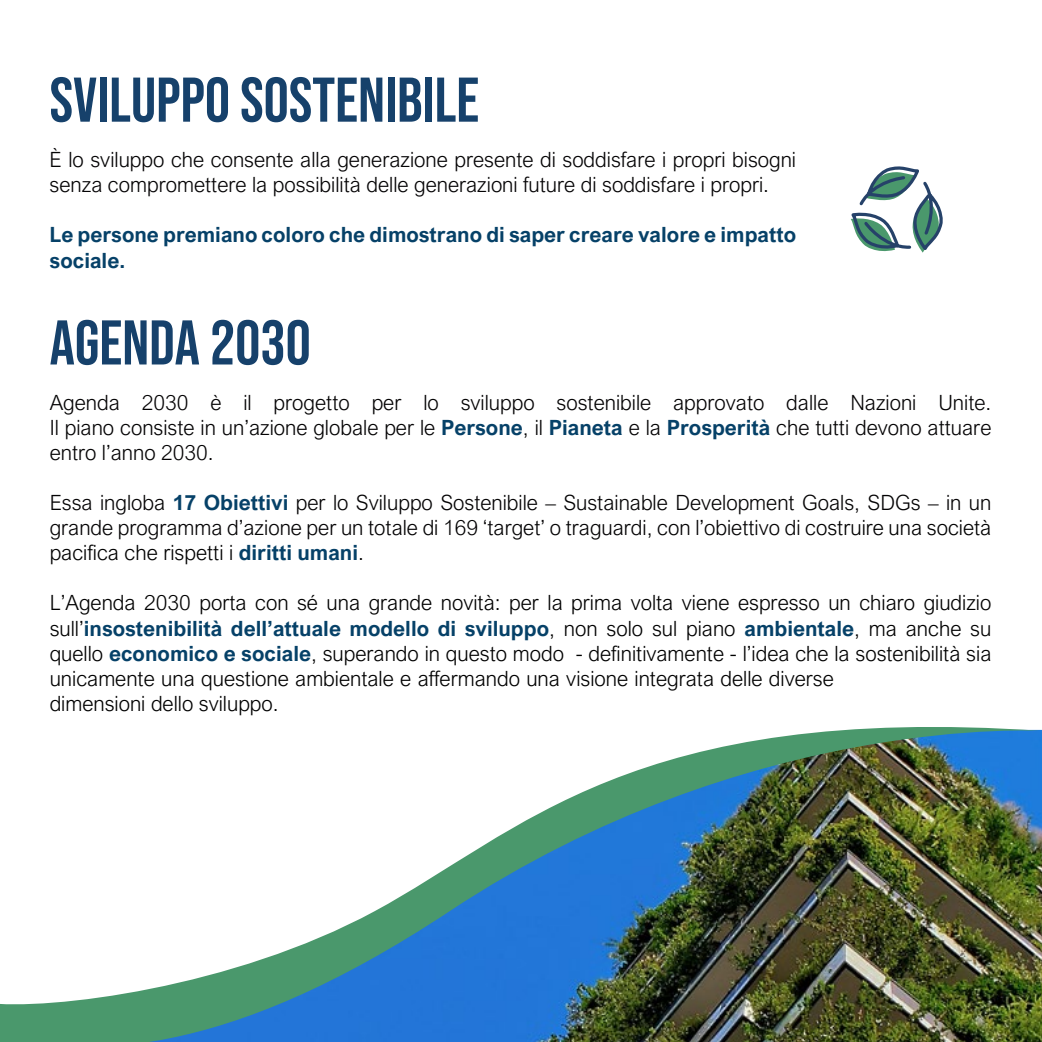
<style>
.page{position:relative;width:1042px;height:1042px;background:#fff}
.page>*{position:absolute;margin:0;border:0;box-sizing:border-box;transform-origin:0 0}
.t1{font:63px "Bebas Neue";color:#16416b}
.t2{font:300 21px/25.2px "Arial Nova";color:#040304;text-align:justify}
.t3{font:300 21px/25.2px "Arial Nova";color:#000}
.t4{font:700 21px/25.2px "Arial Nova";color:#064168}
.s1{font-weight:700;color:#064168}
.s2{color:#000}
</style>
<div class="page">
<svg style="left:851px;top:166px;width:92px;height:87px"></svg>
<img style="left:0;top:727px;width:1042px;height:315px">
<h1 class="t1" style="left:50px;top:64px;width:431px">SVILUPPO SOSTENIBILE</h1>
<p class="t2" style="left:50px;top:147px;width:748px">È lo sviluppo che consente alla generazione presente di soddisfare i propri bisogni senza compromettere la possibilità delle generazioni future di soddisfare i propri.</p>
<p class="t4" style="left:50px;top:222px;width:748px">Le persone premiano coloro che dimostrano di saper creare valore e impatto sociale.</p>
<h1 class="t1" style="left:50px;top:307px;width:263px">AGENDA 2030</h1>
<p class="t2" style="left:50px;top:389px;width:943px">Agenda 2030 è il progetto per lo sviluppo sostenibile approvato dalle Nazioni Unite.<br>Il piano consiste in un’azione globale per le <span class="s1">Persone</span>, il <span class="s1">Pianeta</span> e la <span class="s1">Prosperità</span> che tutti devono attuare entro l’anno 2030.</p>
<p class="t2" style="left:50px;top:490px;width:943px">Essa ingloba <span class="s1">17 Obiettivi</span> per lo Sviluppo Sostenibile – Sustainable Development Goals, SDGs – in un grande programma d’azione per un totale di 169 ‘target’ o traguardi, con l’obiettivo di <span class="s2">costruire una società pacifica che rispetti i</span> <span class="s1">diritti umani</span><span class="s2">.</span></p>
<p class="t3" style="left:50px;top:590px;width:943px">L’Agenda 2030 porta con sé una grande novità: per la prima volta viene espresso un chiaro giudizio sull’<span class="s1">insostenibilità dell’attuale modello di sviluppo</span>, non solo sul piano <span class="s1">ambientale</span>, ma anche su quello <span class="s1">economico e sociale</span>, superando in questo modo - definitivamente - l’idea che la sostenibilità sia unicamente una questione ambientale e affermando una visione integrata delle diverse<br>dimensioni dello sviluppo.</p>
</div>
